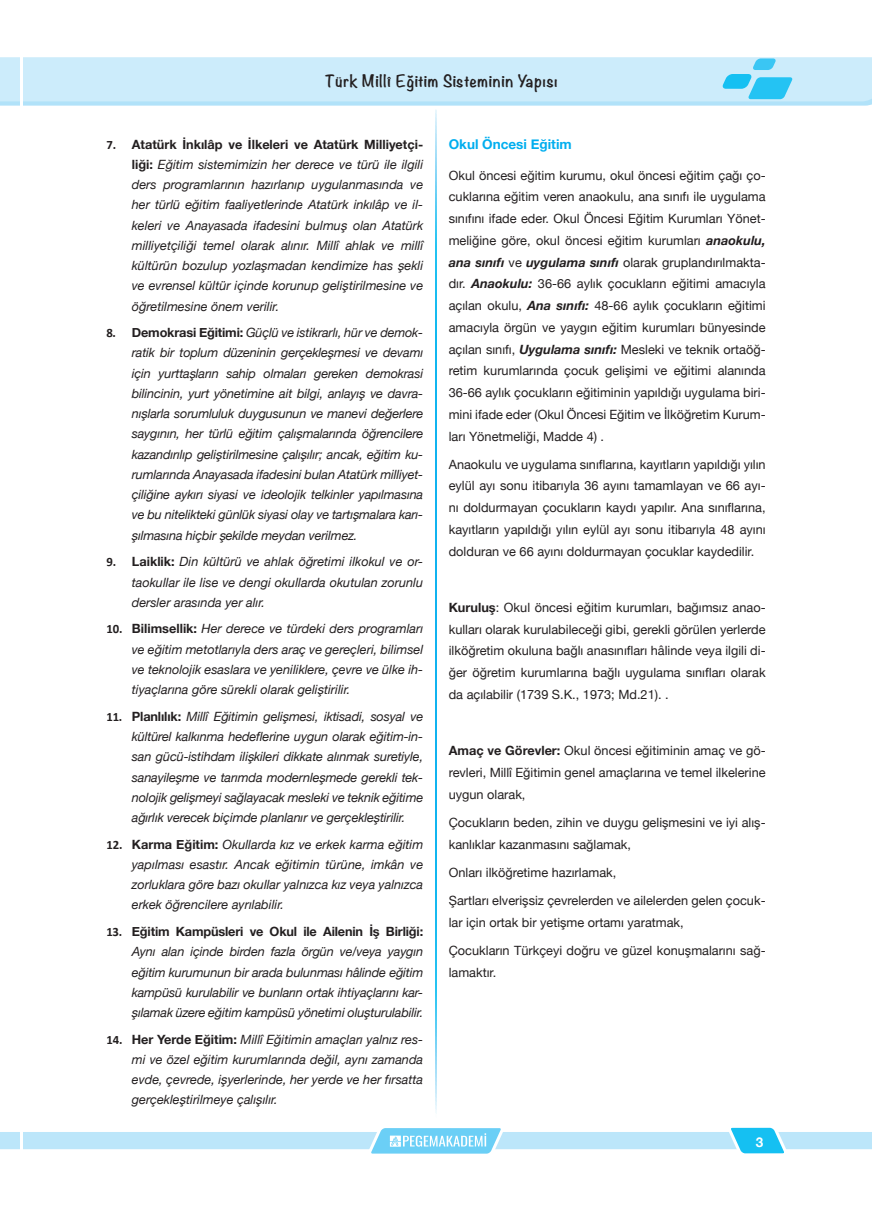
<style>
.page{position:relative;width:872px;height:1212px;background:#fff}
.page>*{position:absolute;margin:0;border:0;box-sizing:border-box;transform-origin:0 0}
.t1{font:700 15px "Noteworthy";letter-spacing:.04em;color:#231f20}
.t2{font:700 13.5px "Helvetica Neue";color:#00aeef}
.t3{font:700 13.5px "Helvetica Neue";color:#fff}
.t4{font:italic 12.75px/20.2px "Helvetica Neue";color:#231f20;text-align:justify}
.t5{font:12.75px/21.8px "Helvetica Neue";color:#231f20;text-align:justify}
.s1{font-family:"Calibri";font-weight:700;font-style:normal}
.s2{font-weight:700;font-style:normal}
.s3{font-weight:700;font-style:italic}
.s4{font-weight:700}
</style>
<div class="page">
<svg style="left:0;top:57px;width:871px;height:49px;background:#c4eafa"></svg>
<svg style="left:0;top:1127px;width:871px;height:27px"></svg>
<p class="t1" style="left:325px;top:67px;width:234px">Türk Millî Eğitim Sisteminin Yapısı</p>
<p class="t4" style="left:132px;top:135px;width:293px;text-indent:-26px"><span class="s1">7.</span> <span class="s2">Atatürk İnkılâp ve İlkeleri ve Atatürk Milliyetçi&shy;liği:</span> Eğitim sistemimizin her derece ve türü ile ilgili ders programlarının hazırlanıp uygulanmasında ve her türlü eğitim faaliyetlerinde Atatürk inkılâp ve il&shy;keleri ve Anayasada ifadesini bulmuş olan Atatürk milliyetçiliği temel olarak alınır. Millî ahlak ve millî kültürün bozulup yozlaşmadan kendimize has şekli ve evrensel kültür içinde korunup geliştirilmesine ve öğretilmesine önem verilir.</p>
<p class="t4" style="left:132px;top:323px;width:293px;text-indent:-26px"><span class="s1">8.</span> <span class="s2">Demokrasi Eğitimi:</span> Güçlü ve istikrarlı, hür ve demok&shy;ratik bir toplum düzeninin gerçekleşmesi ve devamı için yurttaşların sahip olmaları gereken demokrasi bilincinin, yurt yönetimine ait bilgi, anlayış ve davra&shy;nışlarla sorumluluk duygusunun ve manevi değerlere saygının, her türlü eğitim çalışmalarında öğrencilere kazandırılıp geliştirilmesine çalışılır; ancak, eğitim ku&shy;rumlarında Anayasada ifadesini bulan Atatürk milliyet&shy;çiliğine aykırı siyasi ve ideolojik telkinler yapılmasına ve bu nitelikteki günlük siyasi olay ve tartışmalara karı&shy;şılmasına hiçbir şekilde meydan verilmez.</p>
<p class="t4" style="left:132px;top:552px;width:293px;text-indent:-26px"><span class="s1">9.</span> <span class="s2">Laiklik:</span> Din kültürü ve ahlak öğretimi ilkokul ve or&shy;taokullar ile lise ve dengi okullarda okutulan zorunlu dersler arasında yer alır.</p>
<p class="t4" style="left:132px;top:619px;width:293px;text-indent:-26px"><span class="s1">10.</span> <span class="s2">Bilimsellik:</span> Her derece ve türdeki ders programları ve eğitim metotlarıyla ders araç ve gereçleri, bilimsel ve teknolojik esaslara ve yeniliklere, çevre ve ülke ih&shy;tiyaçlarına göre sürekli olarak geliştirilir.</p>
<p class="t4" style="left:132px;top:707px;width:293px;text-indent:-26px"><span class="s1">11.</span> <span class="s2">Planlılık:</span> Millî Eğitimin gelişmesi, iktisadi, sosyal ve kültürel kalkınma hedeflerine uygun olarak eğitim-in&shy;san gücü-istihdam ilişkileri dikkate alınmak suretiyle, sanayileşme ve tarımda modernleşmede gerekli tek&shy;nolojik gelişmeyi sağlayacak mesleki ve teknik eğitime ağırlık verecek biçimde planlanır ve gerçekleştirilir.</p>
<p class="t4" style="left:132px;top:835px;width:293px;text-indent:-26px"><span class="s1">12.</span> <span class="s2">Karma Eğitim:</span> Okullarda kız ve erkek karma eğitim yapılması esastır. Ancak eğitimin türüne, imkân ve zorluklara göre bazı okullar yalnızca kız veya yalnızca erkek öğrencilere ayrılabilir.</p>
<p class="t4" style="left:132px;top:922px;width:293px;text-indent:-26px"><span class="s1">13.</span> <span class="s2">Eğitim Kampüsleri ve Okul ile Ailenin İş Birliği:<br></span>Aynı alan içinde birden fazla örgün ve/veya yaygın eğitim kurumunun bir arada bulunması hâlinde eğitim kampüsü kurulabilir ve bunların ortak ihtiyaçlarını kar&shy;şılamak üzere eğitim kampüsü yönetimi oluşturulabilir.</p>
<p class="t4" style="left:132px;top:1030px;width:293px;text-indent:-26px"><span class="s1">14.</span> <span class="s2">Her Yerde Eğitim:</span> Millî Eğitimin amaçları yalnız res&shy;mi ve özel eğitim kurumlarında değil, aynı zamanda evde, çevrede, işyerlerinde, her yerde ve her fırsatta gerçekleştirilmeye çalışılır.</p>
<p class="t2" style="left:449px;top:134px;width:124px">Okul Öncesi Eğitim</p>
<p class="t5" style="left:449px;top:165px;width:318px">Okul öncesi eğitim kurumu, okul öncesi eğitim çağı ço&shy;cuklarına eğitim veren anaokulu, ana sınıfı ile uygulama sınıfını ifade eder. Okul Öncesi Eğitim Kurumları Yönet&shy;meliğine göre, okul öncesi eğitim kurumları <span class="s3">anaokulu, ana sınıfı</span> ve <span class="s3">uygulama sınıfı</span> olarak gruplandırılmakta&shy;dır. <span class="s3">Anaokulu:</span> 36-66 aylık çocukların eğitimi amacıyla açılan okulu, <span class="s3">Ana sınıfı:</span> 48-66 aylık çocukların eğitimi amacıyla örgün ve yaygın eğitim kurumları bünyesinde açılan sınıfı, <span class="s3">Uygulama sınıfı:</span> Mesleki ve teknik ortaöğ&shy;retim kurumlarında çocuk gelişimi ve eğitimi alanında 36-66 aylık çocukların eğitiminin yapıldığı uygulama biri&shy;mini ifade eder (Okul Öncesi Eğitim ve İlköğretim Kurum&shy;ları Yönetmeliği, Madde 4) .</p>
<p class="t5" style="left:449px;top:454px;width:318px">Anaokulu ve uygulama sınıflarına, kayıtların yapıldığı yılın eylül ayı sonu itibarıyla 36 ayını tamamlayan ve 66 ayı&shy;nı doldurmayan çocukların kaydı yapılır. Ana sınıflarına, kayıtların yapıldığı yılın eylül ayı sonu itibarıyla 48 ayını dolduran ve 66 ayını doldurmayan çocuklar kaydedilir.</p>
<p class="t5" style="left:449px;top:597px;width:318px"><span class="s4">Kuruluş</span>: Okul öncesi eğitim kurumları, bağımsız anao&shy;kulları olarak kurulabileceği gibi, gerekli görülen yerlerde ilköğretim okuluna bağlı anasınıfları hâlinde veya ilgili di&shy;ğer öğretim kurumlarına bağlı uygulama sınıfları olarak da açılabilir (1739 S.K., 1973; Md.21). .</p>
<p class="t5" style="left:449px;top:740px;width:318px"><span class="s4">Amaç ve Görevler:</span> Okul öncesi eğitiminin amaç ve gö&shy;revleri, Millî Eğitimin genel amaçlarına ve temel ilkelerine uygun olarak,</p>
<p class="t5" style="left:449px;top:812px;width:318px">Çocukların beden, zihin ve duygu gelişmesini ve iyi alış&shy;kanlıklar kazanmasını sağlamak,</p>
<p class="t5" style="left:449px;top:862px;width:169px">Onları ilköğretime hazırlamak,</p>
<p class="t5" style="left:449px;top:890px;width:318px">Şartları elverişsiz çevrelerden ve ailelerden gelen çocuk&shy;lar için ortak bir yetişme ortamı yaratmak,</p>
<p class="t5" style="left:449px;top:940px;width:318px">Çocukların Türkçeyi doğru ve güzel konuşmalarını sağ&shy;lamaktır.</p>
<p class="t3" style="left:756px;top:1132px;width:9px">3</p>
</div>
